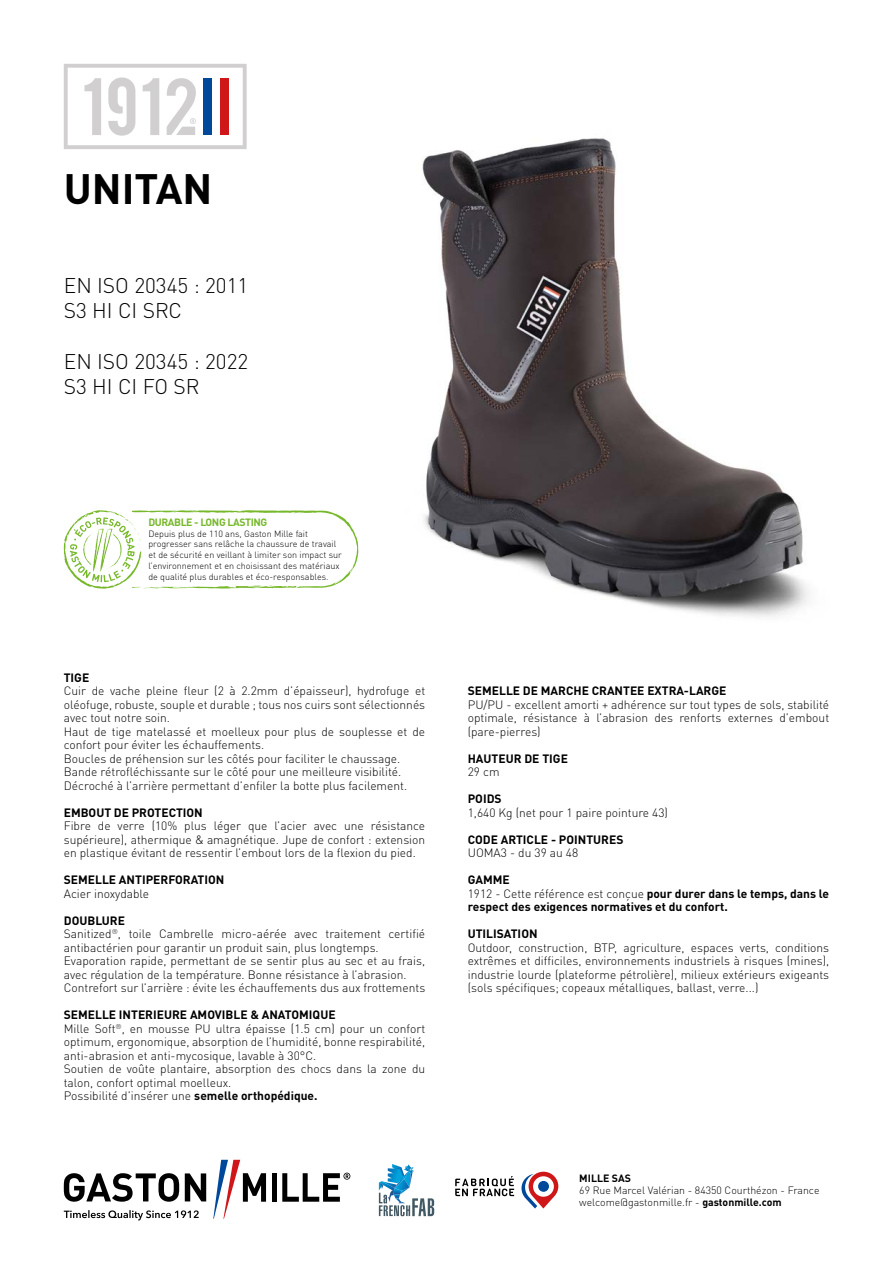
<style>
.page{position:relative;width:893px;height:1263px;background:#fff}
.page>*{position:absolute;margin:0;border:0;box-sizing:border-box;transform-origin:0 0}
.t1{font:700 42px "DIN Pro";color:#000}
.t2{font:300 21px/25.2px "DIN Pro";color:#000}
.t3{font:300 12px/13.5px "DIN Pro";color:#000}
.t4{font:700 12px/13.5px "DIN Pro";color:#000}
.t5{font:300 10.5px/12px "DIN Pro";color:#000}
.t6{font:700 10.5px "DIN Pro";letter-spacing:-.04em;color:#76b82a}
.t7{font:700 10.5px "DIN Pro";color:#000}
.t8{font:300 9px/10.8px "DIN Pro";color:#000}
.s1{font-weight:700}
.s2{font-weight:300}
</style>
<div class="page">
<svg style="left:521px;top:1172px;width:37px;height:36px"></svg>
<div style="left:538px;top:1181px;width:11px;height:11px;background:#00489a;border-radius:50%"></div>
<svg style="left:455px;top:1176px;width:59px;height:20px"></svg>
<img style="left:358px;top:138px;width:451px;height:479px">
<svg style="left:64px;top:510px;width:294px;height:79px"></svg>
<svg style="left:379px;top:1164px;width:55px;height:52px"></svg>
<svg style="left:64px;top:64px;width:183px;height:85px"></svg>
<svg style="left:64px;top:1210px;width:135px;height:10px"></svg>
<svg style="left:213px;top:1160px;width:53px;height:59px"></svg>
<div style="left:272px;top:1173px;width:5px;height:29px;background:#000"></div>
<svg style="left:282px;top:1172px;width:68px;height:30px"></svg>
<svg style="left:64px;top:1173px;width:142px;height:29px"></svg>
<h1 class="t1" style="left:64px;top:156px;width:150px">UNITAN</h1>
<h2 class="t2" style="left:64px;top:271px;width:186px">EN ISO 20345 : 2011<br>S3 HI CI SRC</h2>
<h2 class="t2" style="left:64px;top:347px;width:186px">EN ISO 20345 : 2022<br>S3 HI CI FO SR</h2>
<p class="t6" style="left:148px;top:514px;width:120px">DURABLE - LONG LASTING</p>
<p class="t8" style="left:148px;top:527px;width:195px">Depuis plus de 110 ans, Gaston Mille fait progresser sans relâche la chaussure de travail et de sécurité en veillant à limiter son impact sur l’environnement et en choisissant des matériaux de qualité plus durables et éco-responsables.</p>
<p class="t4" style="left:64px;top:670px;width:27px">TIGE</p>
<p class="t3" style="left:64px;top:683px;width:363px">Cuir de vache pleine fleur (2 à 2.2mm d’épaisseur), hydrofuge et oléofuge, robuste, souple et durable ; tous nos cuirs sont sélectionnés avec tout notre soin.<br>Haut de tige matelassé et moelleux pour plus de souplesse et de confort pour éviter les échauffements.<br>Boucles de préhension sur les côtés pour faciliter le chaussage.<br>Bande rétrofléchissante sur le côté pour une meilleure visibilité.<br>Décroché à l’arrière permettant d’enfiler la botte plus facilement.</p>
<p class="t4" style="left:64px;top:805px;width:141px">EMBOUT DE PROTECTION</p>
<p class="t3" style="left:64px;top:818px;width:363px;text-align:justify">Fibre de verre (10% plus léger que l’acier avec une résistance supérieure), athermique &amp; amagnétique. Jupe de confort : extension en plastique évitant de ressentir l’embout lors de la flexion du pied.</p>
<p class="t4" style="left:64px;top:872px;width:162px">SEMELLE ANTIPERFORATION</p>
<p class="t3" style="left:64px;top:886px;width:87px">Acier inoxydable</p>
<p class="t3" style="left:64px;top:913px;width:363px"><span class="s1">DOUBLURE<br></span>Sanitized<sup>®</sup>, toile Cambrelle micro-aérée avec traitement certifié antibactérien pour garantir un produit sain, plus longtemps.<br>Evaporation rapide, permettant de se sentir plus au sec et au frais, avec régulation de la température. Bonne résistance à l’abrasion.<br>Contrefort sur l’arrière : évite les échauffements dus aux frottements</p>
<p class="t3" style="left:64px;top:1007px;width:363px"><span class="s1">SEMELLE INTERIEURE AMOVIBLE &amp; ANATOMIQUE<br></span>Mille Soft<sup>®</sup>, en mousse PU ultra épaisse (1.5 cm) pour un confort optimum, ergonomique, absorption de l’humidité, bonne respirabilité, anti-abrasion et anti-mycosique, lavable à 30°C.<br>Soutien de voûte plantaire, absorption des chocs dans la zone du talon, confort optimal moelleux.<br>Possibilité d’insérer une <span class="s1">semelle orthopédique.</span></p>
<p class="t4" style="left:468px;top:683px;width:260px">SEMELLE DE MARCHE CRANTEE EXTRA-LARGE</p>
<p class="t3" style="left:468px;top:697px;width:363px;text-align:justify">PU/PU - excellent amorti + adhérence sur tout types de sols, stabilité optimale, résistance à l’abrasion des renforts externes d’embout (pare-pierres)</p>
<p class="t4" style="left:468px;top:751px;width:102px">HAUTEUR DE TIGE</p>
<p class="t3" style="left:468px;top:764px;width:33px">29 cm</p>
<p class="t4" style="left:468px;top:791px;width:35px">POIDS</p>
<p class="t3" style="left:468px;top:805px;width:202px">1,640 Kg (net pour 1 paire pointure 43)</p>
<p class="t4" style="left:468px;top:832px;width:157px">CODE ARTICLE - POINTURES</p>
<p class="t3" style="left:468px;top:845px;width:112px">UOMA3 - du 39 au 48</p>
<p class="t4" style="left:468px;top:872px;width:363px">GAMME<br><span class="s2">1912 - Cette référence est conçue</span> pour durer dans le temps, dans le respect des exigences normatives et du confort.</p>
<p class="t4" style="left:468px;top:926px;width:71px">UTILISATION</p>
<p class="t3" style="left:468px;top:940px;width:363px;text-align:justify">Outdoor, construction, BTP, agriculture, espaces verts, conditions extrêmes et difficiles, environnements industriels à risques (mines), industrie lourde (plateforme pétrolière), milieux extérieurs exigeants (sols spécifiques; copeaux métalliques, ballast, verre...)</p>
<p class="t7" style="left:579px;top:1170px;width:53px">MILLE SAS</p>
<p class="t5" style="left:579px;top:1183px;width:242px">69 Rue Marcel Valérian - 84350 Courthézon - France welcome@gastonmille.fr - <span class="s1">gastonmille.com</span></p>
</div>
